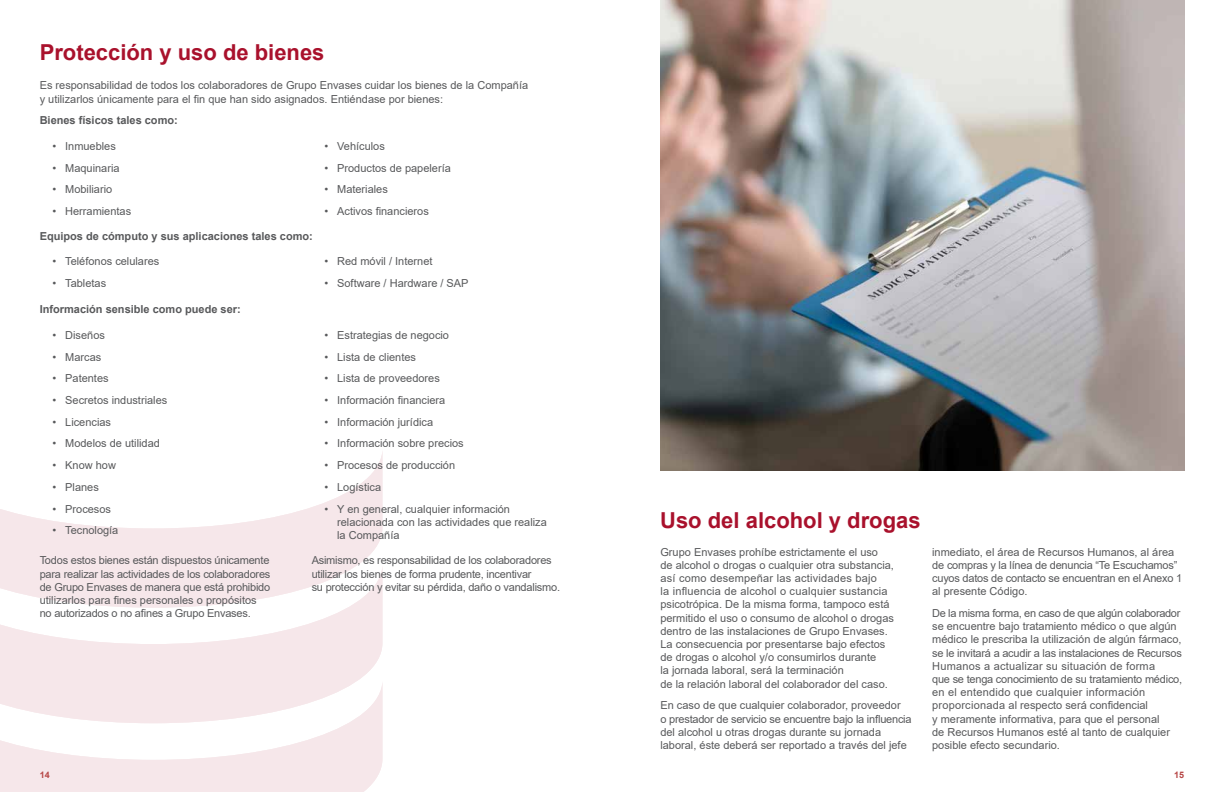
<style>
.page{position:relative;width:1224px;height:792px;background:#fff}
.page>*{position:absolute;margin:0;border:0;box-sizing:border-box;transform-origin:0 0}
.t1{font:700 22px "Arial";color:#a9112c}
.t2{font:11px/13.2px "Arial";color:#58595b}
.t3{font:11px/13.2px "Arial";letter-spacing:-.02em;color:#58595b}
.t4{font:700 11px "Arial";color:#58595b}
.t5{font:700 9px "Arial";color:#b74746}
</style>
<div class="page">
<svg style="left:0;top:455px;width:382px;height:109px"></svg>
<svg style="left:0;top:564px;width:382px;height:116px;fill:#f6e7ea"></svg>
<svg style="left:0;top:680px;width:382px;height:112px;fill:#f6e7ea"></svg>
<img style="left:660px;top:0;width:524px;height:471px">
<h1 class="t1" style="left:40px;top:36px;width:286px">Protección y uso de bienes</h1>
<p class="t2" style="left:40px;top:79px;width:490px">Es responsabilidad de todos los colaboradores de Grupo Envases cuidar los bienes de la Compañía y utilizarlos únicamente para el fin que han sido asignados. Entiéndase por bienes:</p>
<p class="t4" style="left:40px;top:113px;width:140px">Bienes físicos tales como:</p>
<p class="t2" style="left:52px;top:139px;width:65px">• Inmuebles</p>
<p class="t2" style="left:52px;top:161px;width:69px">• Maquinaria</p>
<p class="t2" style="left:52px;top:183px;width:61px">• Mobiliario</p>
<p class="t2" style="left:52px;top:205px;width:80px">• Herramientas</p>
<p class="t2" style="left:324px;top:139px;width:62px">• Vehículos</p>
<p class="t2" style="left:324px;top:161px;width:128px">• Productos de papelería</p>
<p class="t2" style="left:324px;top:183px;width:65px">• Materiales</p>
<p class="t2" style="left:324px;top:205px;width:106px">• Activos financieros</p>
<p class="t4" style="left:40px;top:228px;width:275px">Equipos de cómputo y sus aplicaciones tales como:</p>
<p class="t2" style="left:52px;top:255px;width:108px">• Teléfonos celulares</p>
<p class="t2" style="left:52px;top:277px;width:55px">• Tabletas</p>
<p class="t2" style="left:324px;top:255px;width:110px">• Red móvil / Internet</p>
<p class="t2" style="left:324px;top:277px;width:146px">• Software / Hardware / SAP</p>
<p class="t4" style="left:40px;top:302px;width:203px">Información sensible como puede ser:</p>
<p class="t2" style="left:52px;top:328px;width:54px">• Diseños</p>
<p class="t2" style="left:52px;top:350px;width:50px">• Marcas</p>
<p class="t2" style="left:52px;top:372px;width:58px">• Patentes</p>
<p class="t2" style="left:52px;top:394px;width:116px">• Secretos industriales</p>
<p class="t2" style="left:52px;top:415px;width:60px">• Licencias</p>
<p class="t2" style="left:52px;top:437px;width:109px">• Modelos de utilidad</p>
<p class="t2" style="left:52px;top:459px;width:65px">• Know how</p>
<p class="t2" style="left:52px;top:480px;width:48px">• Planes</p>
<p class="t2" style="left:52px;top:502px;width:60px">• Procesos</p>
<p class="t2" style="left:52px;top:524px;width:67px">• Tecnología</p>
<p class="t3" style="left:40px;top:554px;width:232px">Todos estos bienes están dispuestos únicamente para realizar las actividades de los colaboradores de Grupo Envases de manera que está prohibido utilizarlos para fines personales o propósitos no autorizados o no afines a Grupo Envases.</p>
<p class="t2" style="left:324px;top:328px;width:126px">• Estrategias de negocio</p>
<p class="t2" style="left:324px;top:350px;width:93px">• Lista de clientes</p>
<p class="t2" style="left:324px;top:372px;width:117px">• Lista de proveedores</p>
<p class="t2" style="left:324px;top:393px;width:122px">• Información financiera</p>
<p class="t2" style="left:324px;top:415px;width:110px">• Información jurídica</p>
<p class="t2" style="left:324px;top:437px;width:141px">• Información sobre precios</p>
<p class="t2" style="left:324px;top:459px;width:132px">• Procesos de producción</p>
<p class="t2" style="left:324px;top:480px;width:58px">• Logística</p>
<p class="t2" style="left:337px;top:502px;width:211px;text-indent:-13px">• Y en general, cualquier información relacionada con las actividades que realiza la Compañía</p>
<h1 class="t1" style="left:660px;top:505px;width:262px">Uso del alcohol y drogas</h1>
<p class="t2" style="left:660px;top:545px;width:235px">Grupo Envases prohíbe estrictamente el uso<br>de alcohol o drogas o cualquier otra substancia, así como desempeñar las actividades bajo<br>la influencia de alcohol o cualquier sustancia psicotrópica. De la misma forma, tampoco está permitido el uso o consumo de alcohol o drogas dentro de las instalaciones de Grupo Envases.<br>La consecuencia por presentarse bajo efectos de drogas o alcohol y/o consumirlos durante<br>la jornada laboral, será la terminación<br>de la relación laboral del colaborador del caso.</p>
<p class="t2" style="left:660px;top:699px;width:253px">En caso de que cualquier colaborador, proveedor<br>o prestador de servicio se encuentre bajo la influencia del alcohol u otras drogas durante su jornada laboral, éste deberá ser reportado a través del jefe</p>
<p class="t3" style="left:312px;top:554px;width:250px">Asimismo, es responsabilidad de los colaboradores utilizar los bienes de forma prudente, incentivar<br>su protección y evitar su pérdida, daño o vandalismo.</p>
<p class="t3" style="left:932px;top:545px;width:252px">inmediato, el área de Recursos Humanos, al área de compras y la línea de denuncia “Te Escuchamos” cuyos datos de contacto se encuentran en el Anexo 1 al presente Código.</p>
<p class="t2" style="left:932px;top:606px;width:252px">De la misma forma, en caso de que algún colaborador se encuentre bajo tratamiento médico o que algún médico le prescriba la utilización de algún fármaco, se le invitará a acudir a las instalaciones de Recursos Humanos a actualizar su situación de forma<br>que se tenga conocimiento de su tratamiento médico, en el entendido que cualquier información proporcionada al respecto será confidencial<br>y meramente informativa, para que el personal<br>de Recursos Humanos esté al tanto de cualquier posible efecto secundario.</p>
<p class="t5" style="left:40px;top:769px;width:12px">14</p>
<p class="t5" style="left:1174px;top:769px;width:12px">15</p>
</div>
